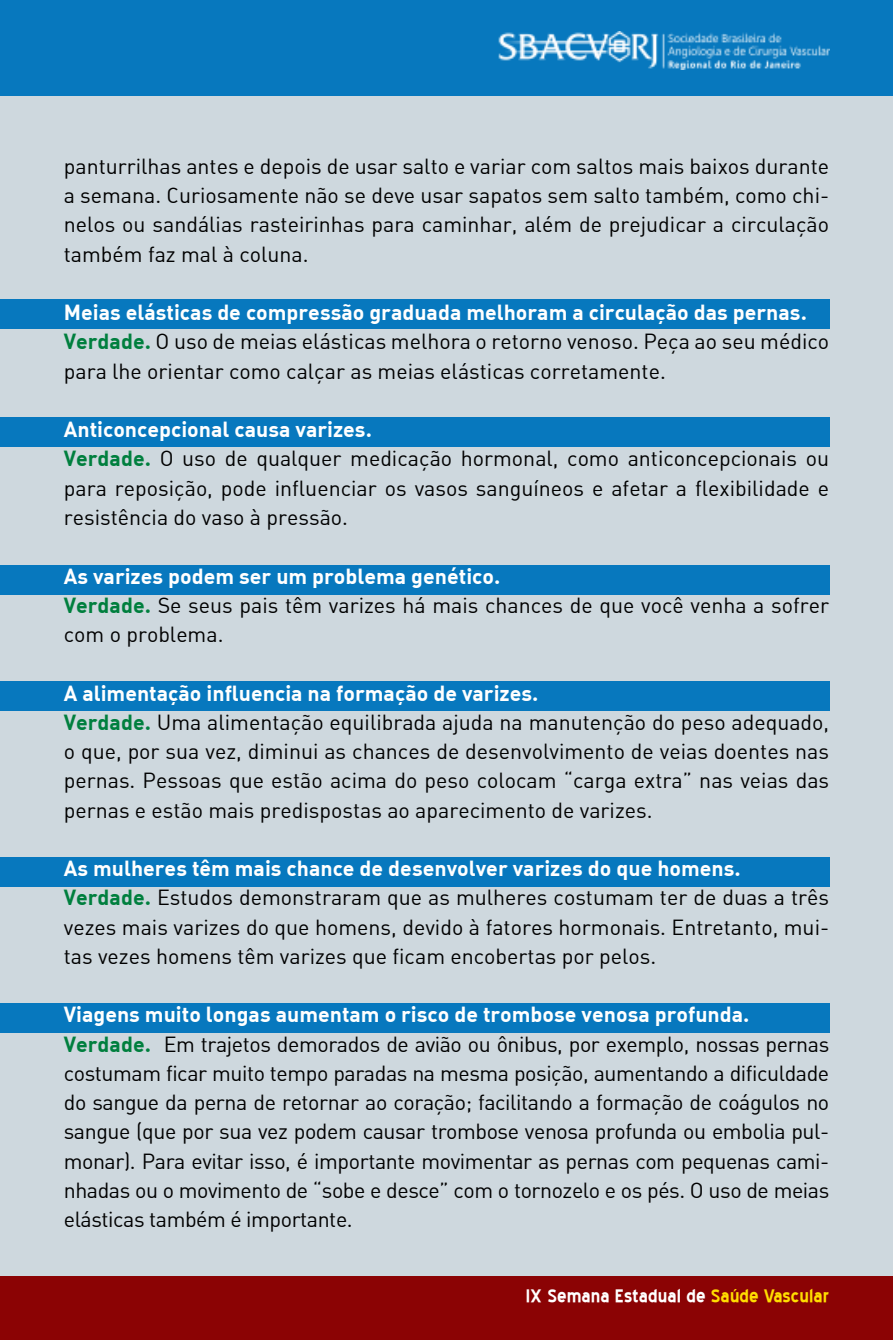
<style>
.page{position:relative;width:893px;height:1340px;background:#fff}
.page>*{position:absolute;margin:0;border:0;box-sizing:border-box;transform-origin:0 0}
.t1{font:700 22.5px "Blue Highway";color:#fff}
.t2{font:21.38px/29.2px "DIN Alternate";color:#000}
.t3{font:21.38px/29.2px "DIN Alternate";letter-spacing:-.02em;color:#000}
.s1{font-weight:700;color:#fff}
.s2{font-weight:700;color:#007f3e}
.s3{color:#fd0}
</style>
<div class="page">
<div style="left:0;top:70px;width:893px;height:1228px;background:#ced8de"></div>
<div style="left:0;top:0;width:893px;height:96px;background:#0778be"></div>
<div style="left:0;top:299px;width:829px;height:30px;background:#0778be"></div>
<div style="left:0;top:416px;width:829px;height:30px;background:#0778be"></div>
<div style="left:0;top:565px;width:829px;height:30px;background:#0778be"></div>
<div style="left:0;top:681px;width:829px;height:30px;background:#0778be"></div>
<div style="left:0;top:856px;width:829px;height:30px;background:#0778be"></div>
<div style="left:0;top:1002px;width:829px;height:30px;background:#0778be"></div>
<div style="left:0;top:1276px;width:893px;height:63px;background:#8b0304"></div>
<img style="left:498px;top:32px;width:331px;height:37px">
<p class="t2" style="left:64px;top:151px;width:767px;text-align:justify">panturrilhas antes e depois de usar salto e variar com saltos mais baixos durante a semana. Curiosamente não se deve usar sapatos sem salto também, como chi&shy;nelos ou sandálias rasteirinhas para caminhar, além de prejudicar a circulação também faz mal à coluna.</p>
<p class="t2" style="left:64px;top:297px;width:767px"><span class="s1">Meias elásticas de compressão graduada melhoram a circulação das pernas.<br></span><span class="s2">Verdade.</span> O uso de meias elásticas melhora o retorno venoso. Peça ao seu médico para lhe orientar como calçar as meias elásticas corretamente.</p>
<p class="t2" style="left:64px;top:414px;width:767px"><span class="s1">Anticoncepcional causa varizes.<br></span><span class="s2">Verdade.</span> O uso de qualquer medicação hormonal, como anticoncepcionais ou para reposição, pode influenciar os vasos sanguíneos e afetar a flexibilidade e resistência do vaso à pressão.</p>
<p class="t2" style="left:64px;top:561px;width:767px"><span class="s1">As varizes podem ser um problema genético.<br></span><span class="s2">Verdade.</span> Se seus pais têm varizes há mais chances de que você venha a sofrer com o problema.</p>
<p class="t2" style="left:64px;top:678px;width:767px"><span class="s1">A alimentação influencia na formação de varizes.<br></span><span class="s2">Verdade.</span> Uma alimentação equilibrada ajuda na manutenção do peso adequado, o que, por sua vez, diminui as chances de desenvolvimento de veias doentes nas pernas. Pessoas que estão acima do peso colocam “carga extra” nas veias das pernas e estão mais predispostas ao aparecimento de varizes.</p>
<p class="t2" style="left:64px;top:853px;width:767px"><span class="s1">As mulheres têm mais chance de desenvolver varizes do que homens.<br></span><span class="s2">Verdade.</span> Estudos demonstraram que as mulheres costumam ter de duas a três vezes mais varizes do que homens, devido à fatores hormonais. Entretanto, mui&shy;tas vezes homens têm varizes que ficam encobertas por pelos.</p>
<p class="t3" style="left:64px;top:999px;width:767px"><span class="s1">Viagens muito longas aumentam o risco de trombose venosa profunda.<br></span><span class="s2">Verdade.</span> Em trajetos demorados de avião ou ônibus, por exemplo, nossas pernas costumam ficar muito tempo paradas na mesma posição, aumentando a dificuldade do sangue da perna de retornar ao coração; facilitando a formação de coágulos no sangue (que por sua vez podem causar trombose venosa profunda ou embolia pul&shy;monar). Para evitar isso, é importante movimentar as pernas com pequenas cami&shy;nhadas ou o movimento de “sobe e desce” com o tornozelo e os pés. O uso de meias elásticas também é importante.</p>
<p class="t1" style="left:526px;top:1285px;width:305px">IX Semana Estadual de <span class="s3">Saúde Vascular</span></p>
</div>
